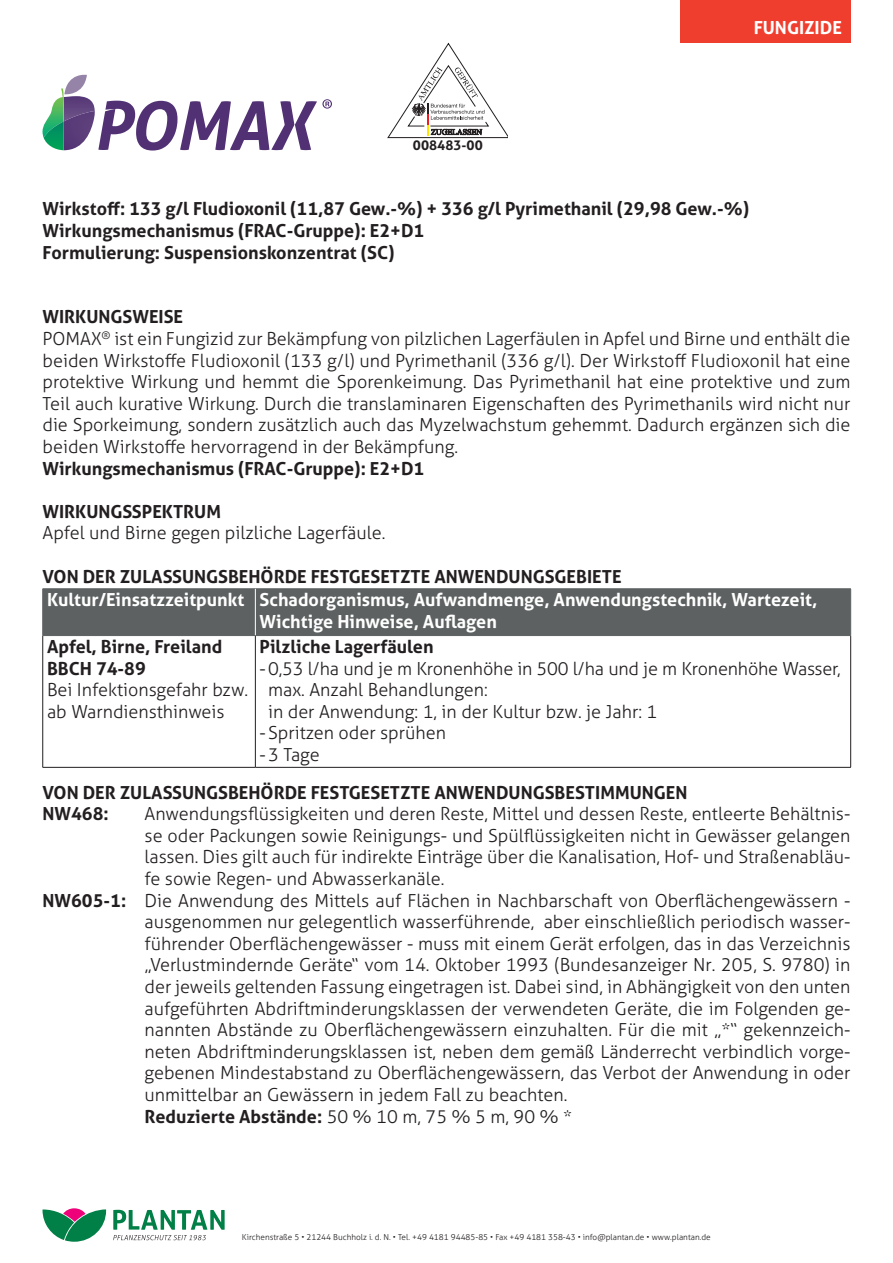
<style>
.page{position:relative;width:893px;height:1263px;background:#fff}
.page>*{position:absolute;margin:0;border:0;box-sizing:border-box;transform-origin:0 0}
.Z_normal{font:300 18px/21.6px "Aller";color:#231f20;text-align:justify}
.Broodtekst{font:700 18px "Aller";color:#231f20}
.t1{font:700 18px/21.6px "Aller";color:#fff}
.Z_normal-2{font:700 18px "Aller";color:#231f20}
.t2{font:700 13.5px "Aller";color:#231f20}
.t3{font:300 8.25px "Aller";color:#231f20}
.s1{font-weight:700}
.s2{font-weight:300}
</style>
<div class="page">
<div style="left:680px;top:0;width:170px;height:43px;background:#ef3e2e"></div>
<svg style="left:388px;top:43px;width:120px;height:96px"></svg>
<svg style="left:43px;top:1208px;width:63px;height:34px"></svg>
<svg style="left:113px;top:1210px;width:112px;height:30px"></svg>
<div style="left:43px;top:589px;width:807px;height:46px;background:#5d6161"></div>
<hr style="left:42px;top:636px;width:1px;height:131px;background:#231f20">
<hr style="left:255px;top:636px;width:1px;height:131px;background:#231f20">
<hr style="left:850px;top:636px;width:1px;height:131px;background:#231f20">
<hr style="left:43px;top:767px;width:212px;height:1px;background:#231f20">
<hr style="left:255px;top:767px;width:596px;height:1px;background:#231f20">
<hr style="left:43px;top:588px;width:212px;height:1px;background:#5d6161">
<hr style="left:42px;top:589px;width:1px;height:46px;background:#5d6161">
<hr style="left:255px;top:588px;width:596px;height:1px;background:#5d6161">
<hr style="left:850px;top:589px;width:1px;height:46px;background:#5d6161">
<hr style="left:255px;top:589px;width:1px;height:46px;background:#fff">
<hr style="left:43px;top:635px;width:212px;height:1px;background:#5d6161">
<hr style="left:255px;top:635px;width:596px;height:1px;background:#5d6161">
<img style="left:64px;top:98px;width:31px;height:13px">
<img style="left:43px;top:97px;width:21px;height:41px">
<img style="left:64px;top:111px;width:31px;height:39px">
<img style="left:44px;top:121px;width:20px;height:29px">
<svg style="left:61px;top:74px;width:26px;height:30px"></svg>
<svg style="left:98px;top:99px;width:234px;height:52px"></svg>
<p class="t2" style="left:413px;top:137px;width:71px">008483-00</p>
<p class="t1" style="left:754px;top:17px;width:90px">FUNGIZIDE</p>
<p class="Broodtekst" style="left:43px;top:198px;width:708px">Wirkstoff: 133 g/l Fludioxonil (11,87 Gew.-%) + 336 g/l Pyrimethanil (29,98 Gew.-%)</p>
<p class="Broodtekst" style="left:43px;top:219px;width:383px">Wirkungsmechanismus (FRAC-Gruppe): E2+D1</p>
<p class="Broodtekst" style="left:43px;top:241px;width:354px">Formulierung: Suspensionskonzentrat (SC)</p>
<p class="Broodtekst" style="left:43px;top:306px;width:142px">WIRKUNGSWEISE</p>
<p class="Z_normal" style="left:43px;top:328px;width:809px">POMAX<sup>®</sup> ist ein Fungizid zur Bekämpfung von pilzlichen Lagerfäulen in Apfel und Birne und enthält die beiden Wirkstoffe Fludioxonil (133 g/l) und Pyrimethanil (336 g/l). Der Wirkstoff Fludioxonil hat eine protektive Wirkung und hemmt die Sporenkeimung. Das Pyrimethanil hat eine protektive und zum Teil auch kurative Wirkung. Durch die translaminaren Eigenschaften des Pyrimethanils wird nicht nur die Sporkeimung, sondern zusätzlich auch das Myzelwachstum gehemmt. Dadurch ergänzen sich die beiden Wirkstoffe hervorragend in der Bekämpfung.</p>
<p class="Broodtekst" style="left:43px;top:457px;width:383px">Wirkungsmechanismus (FRAC-Gruppe): E2+D1</p>
<p class="Broodtekst" style="left:43px;top:500px;width:180px">WIRKUNGSSPEKTRUM</p>
<p class="Z_normal" style="left:43px;top:522px;width:344px">Apfel und Birne gegen pilzliche Lagerfäule.</p>
<p class="Broodtekst" style="left:43px;top:565px;width:581px">VON DER ZULASSUNGSBEHÖRDE FESTGESETZTE ANWENDUNGSGEBIETE</p>
<p class="t1" style="left:47px;top:589px;width:199px">Kultur/Einsatzzeitpunkt</p>
<p class="t1" style="left:260px;top:589px;width:559px">Schadorganismus, Aufwandmenge, Anwendungstechnik, Wartezeit,<br>Wichtige Hinweise, Auflagen</p>
<p class="Z_normal-2" style="left:47px;top:635px;width:177px">Apfel, Birne, Freiland</p>
<p class="Z_normal-2" style="left:47px;top:657px;width:100px">BBCH 74-89</p>
<p class="Z_normal" style="left:47px;top:679px;width:203px">Bei Infektionsgefahr bzw.</p>
<p class="Z_normal" style="left:47px;top:701px;width:179px">ab Warndiensthinweis</p>
<p class="Broodtekst" style="left:260px;top:635px;width:176px">Pilzliche Lagerfäulen</p>
<p class="Z_normal" style="left:268px;top:657px;width:574px;text-align:left;text-indent:-9px">-0,53 l/ha und je m Kronenhöhe in 500 l/ha und je m Kronenhöhe Wasser, max. Anzahl Behandlungen:<br>in der Anwendung: 1, in der Kultur bzw. je Jahr: 1</p>
<p class="Z_normal" style="left:260px;top:722px;width:188px">-Spritzen oder sprühen</p>
<p class="Z_normal" style="left:260px;top:744px;width:62px">-3 Tage</p>
<p class="Broodtekst" style="left:43px;top:781px;width:646px">VON DER ZULASSUNGSBEHÖRDE FESTGESETZTE ANWENDUNGSBESTIMMUNGEN</p>
<p class="Broodtekst" style="left:43px;top:803px;width:68px">NW468:</p>
<p class="Z_normal" style="left:145px;top:803px;width:707px">Anwendungsflüssigkeiten und deren Reste, Mittel und dessen Reste, entleerte Behältnis&shy;se oder Packungen sowie Reinigungs- und Spülflüssigkeiten nicht in Gewässer gelangen lassen. Dies gilt auch für indirekte Einträge über die Kanalisation, Hof- und Straßenabläu&shy;fe sowie Regen- und Abwasserkanäle.</p>
<p class="Z_normal" style="left:145px;top:889px;width:707px;text-indent:-102px"><span class="s1">NW605-1:</span> Die Anwendung des Mittels auf Flächen in Nachbarschaft von Oberflächengewässern - ausgenommen nur gelegentlich wasserführende, aber einschließlich periodisch wasser&shy;führender Oberflächengewässer - muss mit einem Gerät erfolgen, das in das Verzeichnis „Verlustmindernde Geräte“ vom 14. Oktober 1993 (Bundesanzeiger Nr. 205, S. 9780) in der jeweils geltenden Fassung eingetragen ist. Dabei sind, in Abhängigkeit von den unten aufgeführten Abdriftminderungsklassen der verwendeten Geräte, die im Folgenden ge&shy;nannten Abstände zu Oberflächengewässern einzuhalten. Für die mit „*“ gekennzeich&shy;neten Abdriftminderungsklassen ist, neben dem gemäß Länderrecht verbindlich vorge&shy;gebenen Mindestabstand zu Oberflächengewässern, das Verbot der Anwendung in oder unmittelbar an Gewässern in jedem Fall zu beachten.</p>
<p class="Broodtekst" style="left:145px;top:1105px;width:429px">Reduzierte Abstände: <span class="s2">50 % 10 m, 75 % 5 m, 90 % *</span></p>
<p class="t3" style="left:242px;top:1232px;width:470px">Kirchenstraße 5 • 21244 Buchholz i. d. N. • Tel. +49 4181 94485-85 • Fax +49 4181 358-43 • info@plantan.de • www.plantan.de</p>
</div>
